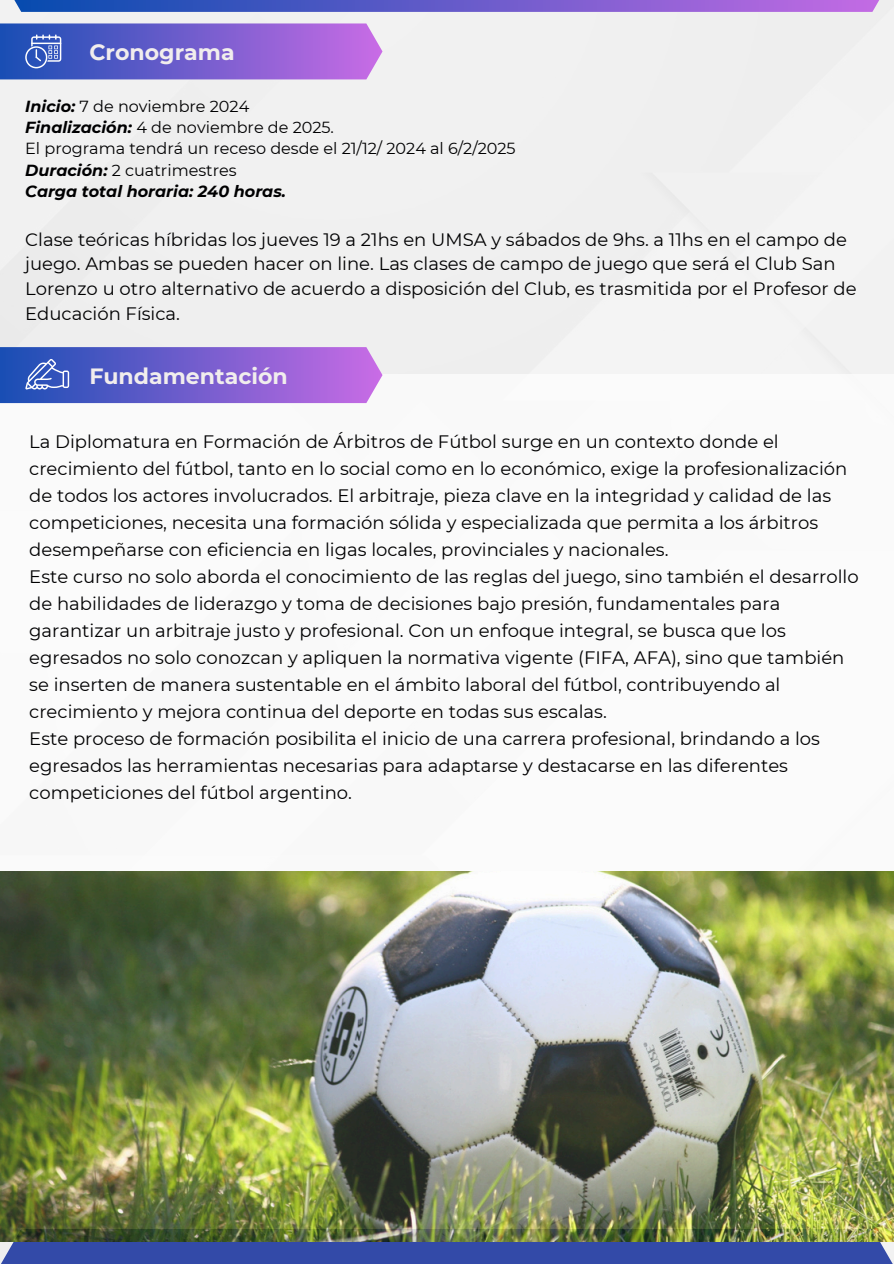
<style>
.page{position:relative;width:894px;height:1264px;background:#fff}
.page>*{position:absolute;margin:0;border:0;box-sizing:border-box;transform-origin:0 0}
.t1{font:700 22.05px "Montserrat";color:#f1eded}
.t2{font:18px/27px "Montserrat";color:#000001}
.t3{font:16.05px "Montserrat";color:#000001}
.t4{font:italic 700 16.05px "Montserrat";color:#000001}
.s1{font-weight:700;font-style:italic}
</style>
<div class="page">
<svg style="left:0;top:0;width:893px;height:12px;background:#6b61ca"></svg>
<svg style="left:0;top:23px;width:382px;height:56px;background:#7663ce"></svg>
<svg style="left:0;top:347px;width:382px;height:56px;background:#7562ce"></svg>
<div style="left:0;top:1228px;width:893px;height:35px;background:#334aa8"></div>
<img style="left:0;top:871px;width:893px;height:370px">
<h1 class="t1" style="left:89px;top:39px;width:147px">Cronograma</h1>
<p class="t3" style="left:25px;top:96px;width:225px"><span class="s1">Inicio:</span> 7 de noviembre 2024</p>
<p class="t3" style="left:25px;top:117px;width:310px"><span class="s1">Finalización:</span> 4 de noviembre de 2025.</p>
<p class="t3" style="left:25px;top:139px;width:492px">El programa tendrá un receso desde el 21/12/ 2024 al 6/2/2025</p>
<p class="t3" style="left:25px;top:160px;width:213px"><span class="s1">Duración:</span> 2 cuatrimestres</p>
<p class="t4" style="left:25px;top:182px;width:262px">Carga total horaria: 240 horas.</p>
<h2 class="t2" style="left:25px;top:227px;width:832px;line-height:24.8px">Clase teóricas híbridas los jueves 19 a 21hs en UMSA y sábados de 9hs. a 11hs en el campo de juego. Ambas se pueden hacer on line. Las clases de campo de juego que será el Club San Lorenzo u otro alternativo de acuerdo a disposición del Club, es trasmitida por el Profesor de Educación Física.</h2>
<p class="t1" style="left:89px;top:362px;width:200px">Fundamentación</p>
<p class="t2" style="left:29px;top:427px;width:830px">La Diplomatura en Formación de Árbitros de Fútbol surge en un contexto donde el crecimiento del fútbol, tanto en lo social como en lo económico, exige la profesionalización de todos los actores involucrados. El arbitraje, pieza clave en la integridad y calidad de las competiciones, necesita una formación sólida y especializada que permita a los árbitros desempeñarse con eficiencia en ligas locales, provinciales y nacionales.<br>Este curso no solo aborda el conocimiento de las reglas del juego, sino también el desarrollo de habilidades de liderazgo y toma de decisiones bajo presión, fundamentales para garantizar un arbitraje justo y profesional. Con un enfoque integral, se busca que los egresados no solo conozcan y apliquen la normativa vigente (FIFA, AFA), sino que también se inserten de manera sustentable en el ámbito laboral del fútbol, contribuyendo al crecimiento y mejora continua del deporte en todas sus escalas.<br>Este proceso de formación posibilita el inicio de una carrera profesional, brindando a los egresados las herramientas necesarias para adaptarse y destacarse en las diferentes competiciones del fútbol argentino.</p>
</div>
